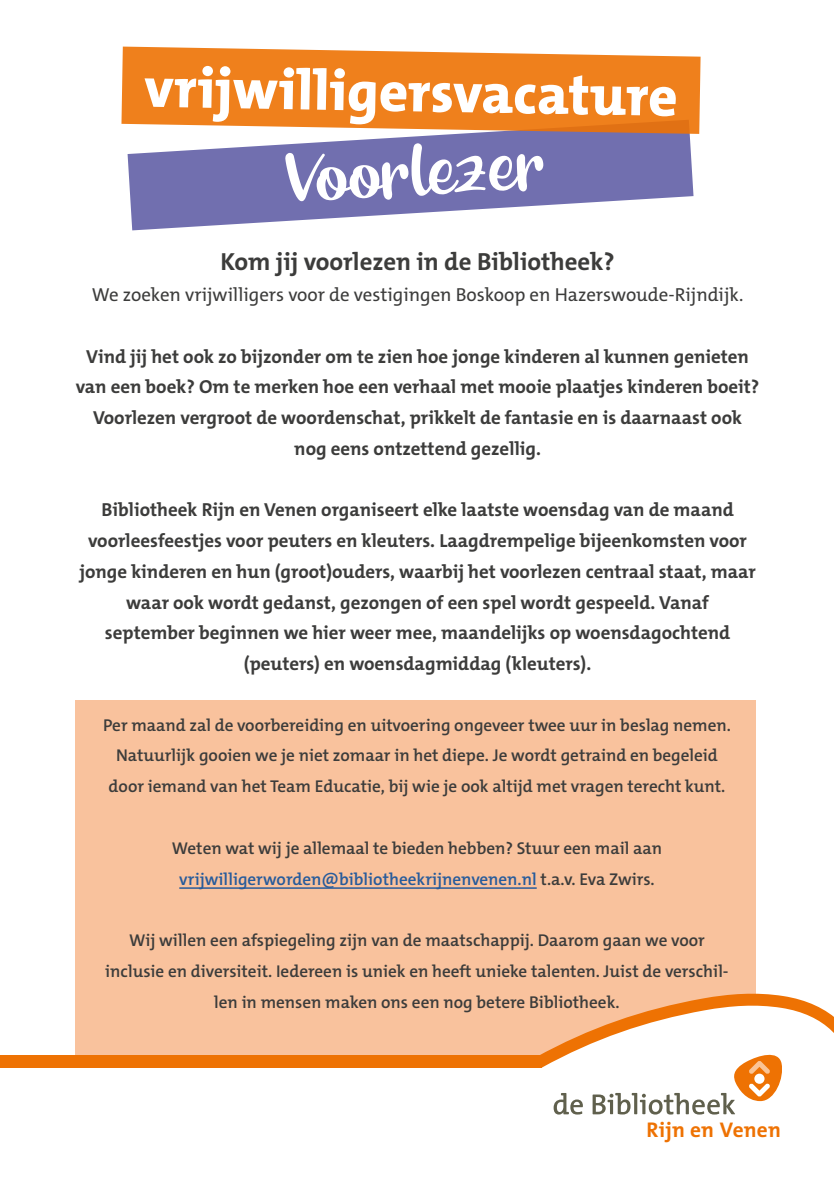
<style>
.page{position:relative;width:834px;height:1180px;background:#fff}
.page>*{position:absolute;margin:0;border:0;box-sizing:border-box;transform-origin:0 0}
.t1{font:70.45px "Beloved Teacher";color:#fff}
.t2{font:800 56.91px "The Mix C5";color:#fff}
.t3{font:700 24.85px "The Mix C5";color:#3c3c3b}
.t4{font:700 21.31px "The Mix";letter-spacing:.01em;color:#ee7203}
.t5{font:700 18.9px/30.8px "The Mix C5";color:#3c3c3b;text-align:center}
.t6{font:18.9px "The Mix C5";color:#3c3c3b}
.t7{font:600 17.15px/30.8px "The Mix C5";color:#3c3c3b;text-align:center}
.s1{color:#275b9b}
</style>
<div class="page">
<div style="left:76px;top:700px;width:679px;height:378px;background:#f9c29d"></div>
<svg style="left:127px;top:134px;width:566px;height:96px;fill:#716faf"></svg>
<svg style="left:121px;top:47px;width:579px;height:87px;background:#ef8d35"></svg>
<div style="left:0;top:1067px;width:833px;height:113px;background:#fff"></div>
<div style="left:0;top:1055px;width:542px;height:12px;background:#ee7203"></div>
<hr style="left:179px;top:887px;width:357px;height:2px;background:#275b9b">
<svg style="left:516px;top:986px;width:317px;height:128px"></svg>
<h2 class="t2" style="left:145px;top:51px;width:535px;rotate:1deg">vrijwilligersvacature</h2>
<h1 class="t1" style="left:285px;top:144px;width:262px;rotate:-3deg">Voorlezer</h1>
<h3 class="t3" style="left:220px;top:246px;width:396px">Kom jij voorlezen in de Bibliotheek?</h3>
<p class="t6" style="left:92px;top:282px;width:653px">We zoeken vrijwilligers voor de vestigingen Boskoop en Hazerswoude-Rijndijk.</p>
<p class="t5" style="left:76px;top:341px;width:685px">Vind jij het ook zo bijzonder om te zien hoe jonge kinderen al kunnen genieten van een boek? Om te merken hoe een verhaal met mooie plaatjes kinderen boeit?<br>Voorlezen vergroot de woordenschat, prikkelt de fantasie en is daarnaast ook nog eens ontzettend gezellig.</p>
<p class="t5" style="left:79px;top:495px;width:677px">Bibliotheek Rijn en Venen organiseert elke laatste woensdag van de maand voorleesfeestjes voor peuters en kleuters. Laagdrempelige bijeenkomsten voor jonge kinderen en hun (groot)ouders, waarbij het voorlezen centraal staat, maar waar ook wordt gedanst, gezongen of een spel wordt gespeeld. Vanaf september beginnen we hier weer mee, maandelijks op woensdagochtend (peuters) en woensdagmiddag (kleuters).</p>
<p class="t7" style="left:103px;top:709px;width:629px">Per maand zal de voorbereiding en uitvoering ongeveer twee uur in beslag nemen.<br>Natuurlijk gooien we je niet zomaar in het diepe. Je wordt getraind en begeleid door iemand van het Team Educatie, bij wie je ook altijd met vragen terecht kunt.</p>
<p class="t7" style="left:172px;top:833px;width:492px">Weten wat wij je allemaal te bieden hebben? Stuur een mail aan <span class="s1">vrijwilligerworden@bibliotheekrijnenvenen.nl</span> t.a.v. Eva Zwirs.</p>
<p class="t7" style="left:105px;top:925px;width:624px">Wij willen een afspiegeling zijn van de maatschappij. Daarom gaan we voor inclusie en diversiteit. Iedereen is uniek en heeft unieke talenten. Juist de verschil&shy;len in mensen maken ons een nog betere Bibliotheek.</p>
<p class="t4" style="left:646px;top:1115px;width:136px">Rijn en Venen</p>
</div>
